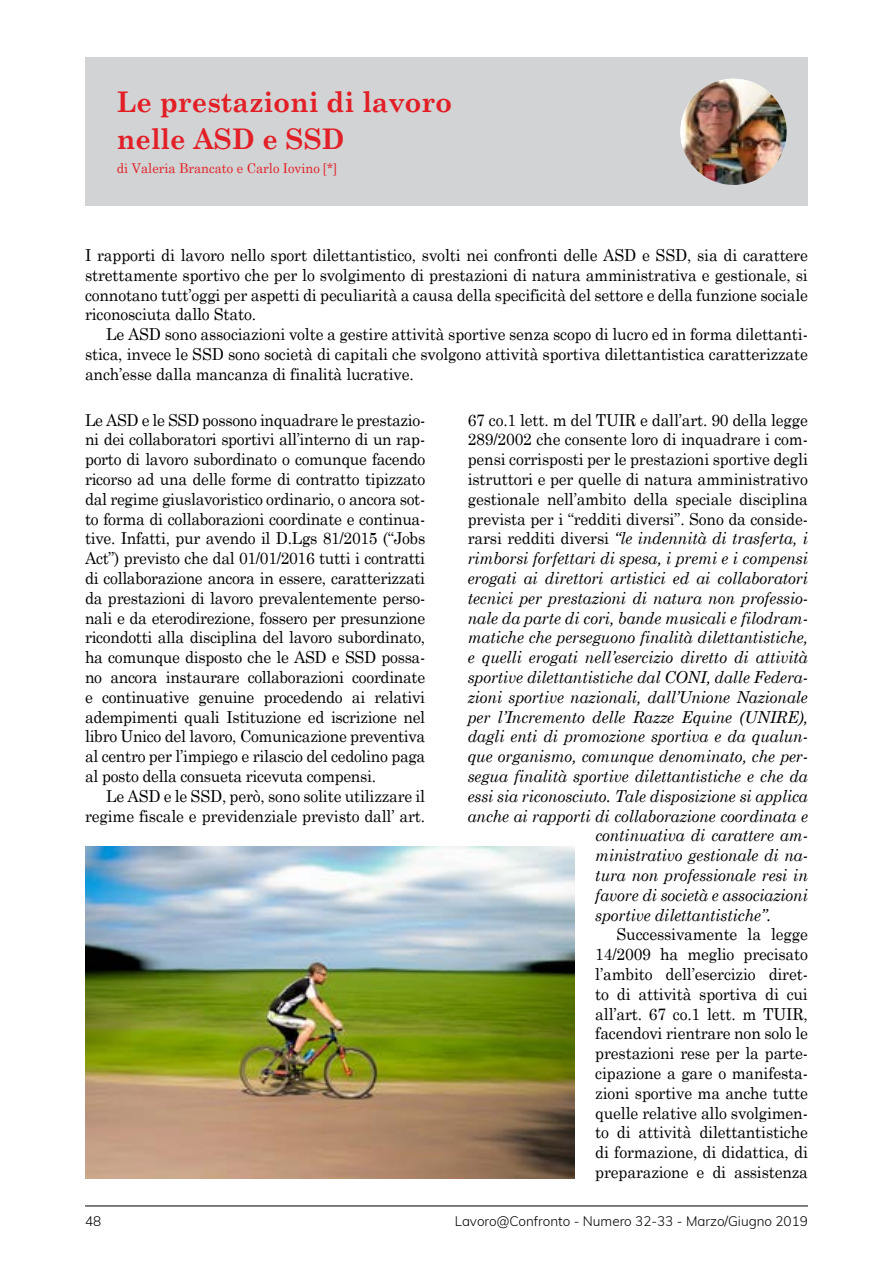
<style>
.page{position:relative;width:893px;height:1263px;background:#fff}
.page>*{position:absolute;margin:0;border:0;box-sizing:border-box;transform-origin:0 0}
.t1{font:700 28.5px/37px "Century Schoolbook";color:#e21f26;scale:.95 1}
.t2{font:16.5px/19.8px "Century Schoolbook";letter-spacing:-.01em;color:#000;text-align:justify;scale:.95 1}
.t3{font:italic 16.5px "Century Schoolbook";letter-spacing:-.01em;color:#000;scale:.95 1}
.t4{font:300 13.5px "Muli";color:#000}
.t5{font:13.5px "Century Schoolbook";color:#e21f26;scale:.95 1}
.s1{font-style:normal}
</style>
<div class="page">
<hr style="left:85px;top:1205px;width:723px;height:1px;background:#000">
<div style="left:85px;top:57px;width:723px;height:149px;background:#d1d3d4"></div>
<img style="left:680px;top:79px;width:107px;height:106px;border-radius:53px">
<img style="left:85px;top:847px;width:489px;height:331px">
<h1 class="t1" style="left:117px;top:82px;width:354px">Le prestazioni di lavoro nelle ASD e SSD</h1>
<p class="t5" style="left:117px;top:160px;width:234px">di Valeria Brancato e Carlo Iovino [*]</p>
<p class="t2" style="left:85px;top:245px;width:762px">I rapporti di lavoro nello sport dilettantistico, svolti nei confronti delle ASD e SSD, sia di carattere strettamente sportivo che per lo svolgimento di prestazioni di natura amministrativa e gestionale, si connotano tutt’oggi per aspetti di peculiarità a causa della specificità del settore e della funzione sociale riconosciuta dallo Stato.</p>
<p class="t2" style="left:85px;top:324px;width:762px;text-indent:21px">Le ASD sono associazioni volte a gestire attività sportive senza scopo di lucro ed in forma dilettanti&shy;stica, invece le SSD sono società di capitali che svolgono attività sportiva dilettantistica caratterizzate anch’esse dalla mancanza di finalità lucrative.</p>
<p class="t2" style="left:468px;top:409px;width:360px">67 co.1 lett. m del TUIR e dall’art. 90 della legge</p>
<p class="t2" style="left:468px;top:429px;width:360px">289/2002 che consente loro di inquadrare i com-</p>
<p class="t2" style="left:468px;top:449px;width:360px">pensi corrisposti per le prestazioni sportive degli</p>
<p class="t2" style="left:468px;top:469px;width:360px">istruttori e per quelle di natura amministrativo</p>
<p class="t2" style="left:468px;top:488px;width:360px">gestionale nell’ambito della speciale disciplina</p>
<p class="t2" style="left:468px;top:508px;width:360px">prevista per i “redditi diversi”. Sono da conside-</p>
<p class="t3" style="left:468px;top:528px;width:360px"><span class="s1">rarsi redditi diversi</span> “le indennità di trasferta, i</p>
<p class="t3" style="left:468px;top:548px;width:360px">rimborsi forfettari di spesa, i premi e i compensi</p>
<p class="t3" style="left:468px;top:568px;width:360px">erogati ai direttori artistici ed ai collaboratori</p>
<p class="t3" style="left:468px;top:587px;width:360px">tecnici per prestazioni di natura non professio-</p>
<p class="t3" style="left:468px;top:607px;width:360px">nale da parte di cori, bande musicali e filodram-</p>
<p class="t3" style="left:468px;top:627px;width:360px">matiche che perseguono finalità dilettantistiche,</p>
<p class="t3" style="left:468px;top:647px;width:360px">e quelli erogati nell’esercizio diretto di attività</p>
<p class="t3" style="left:468px;top:667px;width:360px">sportive dilettantistiche dal CONI, dalle Federa-</p>
<p class="t3" style="left:468px;top:686px;width:360px">zioni sportive nazionali, dall’Unione Nazionale</p>
<p class="t3" style="left:468px;top:706px;width:360px">per l’Incremento delle Razze Equine (UNIRE),</p>
<p class="t3" style="left:468px;top:726px;width:360px">dagli enti di promozione sportiva e da qualun-</p>
<p class="t3" style="left:468px;top:746px;width:360px">que organismo, comunque denominato, che per-</p>
<p class="t3" style="left:468px;top:766px;width:360px">segua finalità sportive dilettantistiche e che da</p>
<p class="t3" style="left:468px;top:785px;width:360px">essi sia riconosciuto. Tale disposizione si applica</p>
<p class="t3" style="left:468px;top:805px;width:360px">anche ai rapporti di collaborazione coordinata e</p>
<p class="t3" style="left:595px;top:825px;width:225px">continuativa di carattere am-</p>
<p class="t3" style="left:595px;top:845px;width:225px">ministrativo gestionale di na-</p>
<p class="t3" style="left:595px;top:865px;width:225px">tura non professionale resi in</p>
<p class="t3" style="left:595px;top:884px;width:225px">favore di società e associazioni</p>
<p class="t3" style="left:595px;top:904px;width:187px">sportive dilettantistiche”.</p>
<p class="t2" style="left:595px;top:924px;width:225px;text-indent:21px">Successivamente la legge 14/2009 ha meglio precisato l’ambito dell’esercizio diret&shy;to di attività sportiva di cui all’art. 67 co.1 lett. m TUIR, facendovi rientrare non solo le prestazioni rese per la parte&shy;cipazione a gare o manifesta&shy;zioni sportive ma anche tutte quelle relative allo svolgimen&shy;to di attività dilettantistiche di formazione, di didattica, di preparazione e di assistenza</p>
<p class="t2" style="left:85px;top:409px;width:360px">Le ASD e le SSD possono inquadrare le prestazio&shy;ni dei collaboratori sportivi all’interno di un rap&shy;porto di lavoro subordinato o comunque facendo ricorso ad una delle forme di contratto tipizzato dal regime giuslavoristico ordinario, o ancora sot&shy;to forma di collaborazioni coordinate e continua&shy;tive. Infatti, pur avendo il D.Lgs 81/2015 (“Jobs Act”) previsto che dal 01/01/2016 tutti i contratti di collaborazione ancora in essere, caratterizzati da prestazioni di lavoro prevalentemente perso&shy;nali e da eterodirezione, fossero per presunzione ricondotti alla disciplina del lavoro subordinato, ha comunque disposto che le ASD e SSD possa&shy;no ancora instaurare collaborazioni coordinate e continuative genuine procedendo ai relativi adempimenti quali Istituzione ed iscrizione nel libro Unico del lavoro, Comunicazione preventiva al centro per l’impiego e rilascio del cedolino paga al posto della consueta ricevuta compensi.</p>
<p class="t2" style="left:85px;top:785px;width:360px;text-align:right">Le ASD e le SSD, però, sono solite utilizzare il regime fiscale e previdenziale previsto dall’ art.</p>
<p class="t4" style="left:85px;top:1213px;width:18px">48</p>
<p class="t4" style="left:455px;top:1213px;width:355px">Lavoro@Confronto - Numero 32-33 - Marzo/Giugno 2019</p>
</div>
